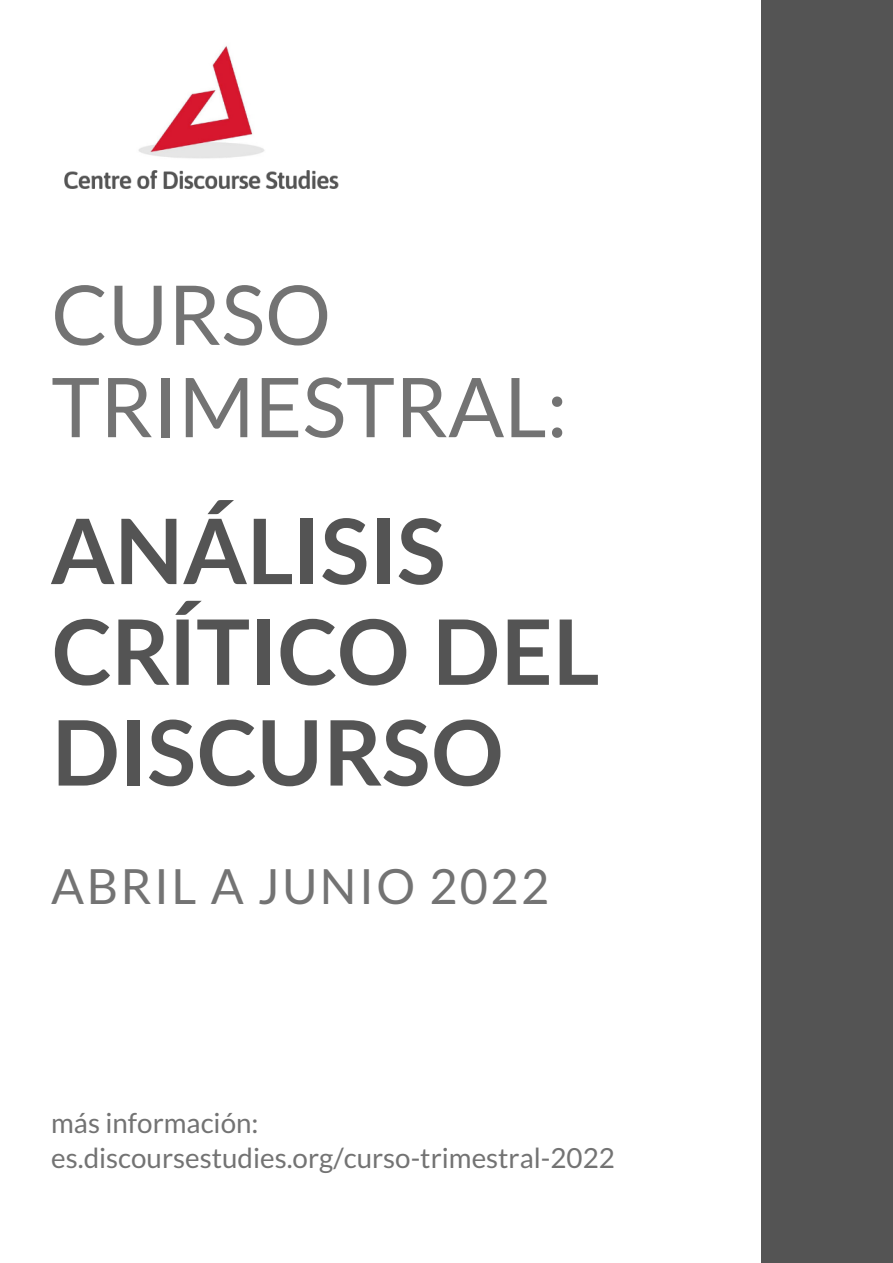
<style>
.page{position:relative;width:893px;height:1263px;background:#545454}
.page>*{position:absolute;margin:0;border:0;box-sizing:border-box;transform-origin:0 0}
.t1{font:700 90.3px/100.7px "Lato";color:#545454}
.t2{font:82.5px/92.3px "Lato";color:#737373}
.t3{font:48.53px "Lato";letter-spacing:.05em;color:#737373}
.t4{font:27.75px "Lato";color:#737373}
</style>
<div class="page">
<div style="left:0;top:0;width:761px;height:1263px;background:#fff"></div>
<img style="left:64px;top:46px;width:275px;height:143px">
<p class="t2" style="left:51px;top:267px;width:517px">CURSO<br>TRIMESTRAL:</p>
<p class="t1" style="left:51px;top:499px;width:396px">ANÁLISIS</p>
<p class="t1" style="left:51px;top:599px;width:549px">CRÍTICO DEL<br>DISCURSO</p>
<p class="t3" style="left:51px;top:856px;width:499px">ABRIL A JUNIO 2022</p>
<p class="t4" style="left:51px;top:1106px;width:209px">más información:</p>
<p class="t4" style="left:51px;top:1141px;width:565px">es.discoursestudies.org/curso-trimestral-2022</p>
</div>
